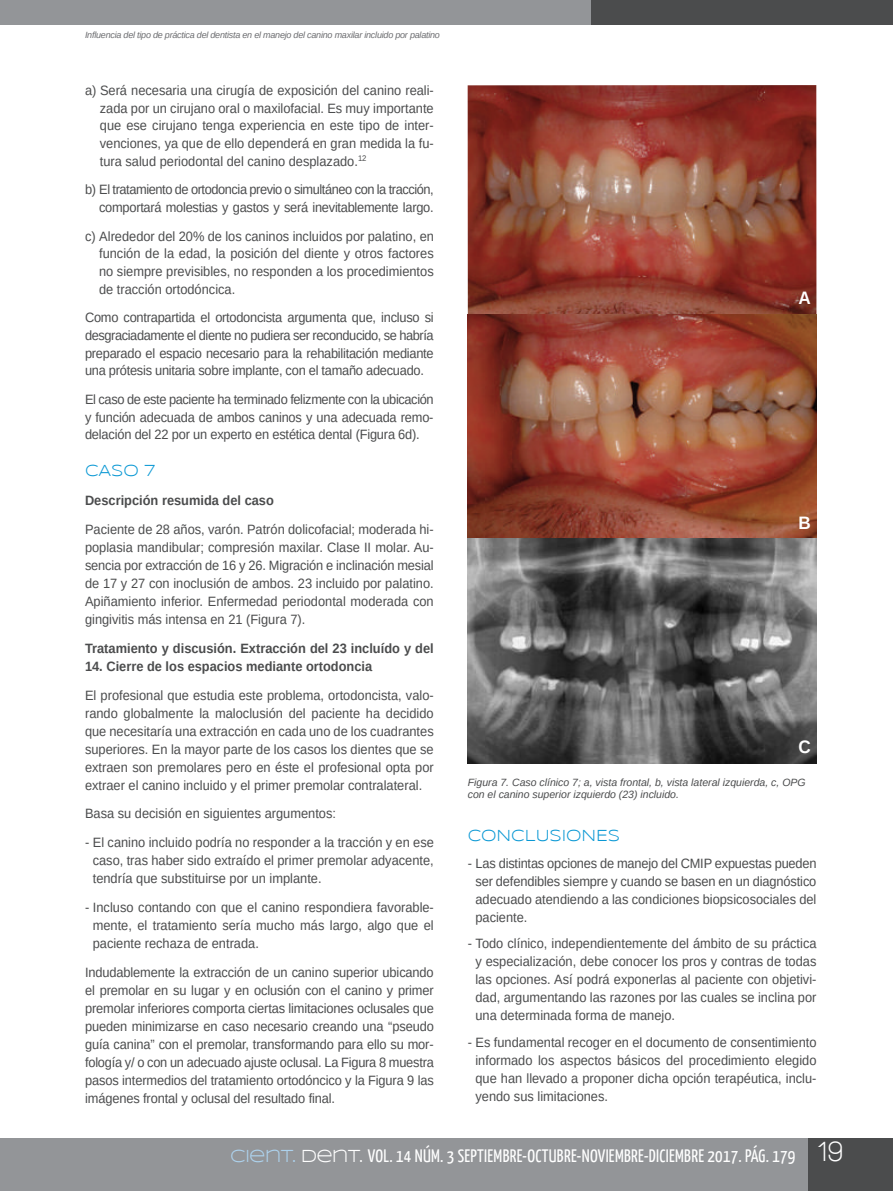
<style>
.page{position:relative;width:893px;height:1191px;background:#fff}
.page>*{position:absolute;margin:0;border:0;box-sizing:border-box;transform-origin:0 0}
.t1{font:700 30px "Walkway";color:#fff;scale:.9 1}
.t2{font:18px "Yanone Kaffeesatz";letter-spacing:.015em;color:#fff}
.t3{font:700 18px "Arimo";color:#fff;scale:.95 1}
.t4{font:16.5px "Syncopate";letter-spacing:-.005em;color:#0a98d4;scale:.95 1}
.t5{font:13.5px/18px "Arimo";color:#4b4c4d;text-align:justify;scale:.95 1}
.t6{font:700 13.5px "Arimo";color:#4b4c4d;scale:.95 1}
.t7{font:13.5px/17.7px "Arimo";letter-spacing:-.035em;color:#4b4c4d;text-align:right;scale:.95 1}
.t8{font:italic 10.5px/12.6px "Arimo";color:#4b4c4d}
.t9{font:italic 9px "Arimo";letter-spacing:-.025em;color:#6c6d70}
.s1{font-family:"Syncopate";color:#add2ed}
.s2{font-family:"Syncopate"}
</style>
<div class="page">
<div style="left:0;top:1138px;width:893px;height:53px;background:#939598"></div>
<div style="left:0;top:0;width:599px;height:25px;background:#939598"></div>
<div style="left:591px;top:0;width:302px;height:25px;background:#4b4c4d"></div>
<div style="left:808px;top:1138px;width:85px;height:53px;background:#4b4c4d"></div>
<img style="left:468px;top:85px;width:348px;height:230px">
<img style="left:468px;top:315px;width:348px;height:224px">
<img style="left:468px;top:539px;width:348px;height:224px">
<p class="t9" style="left:85px;top:30px;width:356px">influencia del tipo de práctica del dentista en el manejo del canino maxilar incluido por palatino</p>
<p class="t5" style="left:100px;top:81px;width:353px;text-indent:-15px">a) Será necesaria una cirugía de exposición del canino reali&shy;zada por un cirujano oral o maxilofacial. Es muy importante que ese cirujano tenga experiencia en este tipo de inter&shy;venciones, ya que de ello dependerá en gran medida la fu&shy;tura salud periodontal del canino desplazado.<sup>12</sup></p>
<p class="t7" style="left:85px;top:181px;width:369px">b) El tratamiento de ortodoncia previo o simultáneo con la tracción, comportará molestias y gastos y será inevitablemente largo.</p>
<p class="t5" style="left:99px;top:227px;width:354px;text-indent:-14px">c) Alrededor del 20% de los caninos incluidos por palatino, en función de la edad, la posición del diente y otros factores no siempre previsibles, no responden a los procedimientos de tracción ortodóncica.</p>
<p class="t5" style="left:85px;top:309px;width:369px">Como contrapartida el ortodoncista argumenta que, incluso si desgraciadamente el diente no pudiera ser reconducido, se habría preparado el espacio necesario para la rehabilitación mediante una prótesis unitaria sobre implante, con el tamaño adecuado.</p>
<p class="t5" style="left:85px;top:390px;width:369px">El caso de este paciente ha terminado felizmente con la ubicación y función adecuada de ambos caninos y una adecuada remo&shy;delación del 22 por un experto en estética dental (Figura 6d).</p>
<p class="t4" style="left:85px;top:463px;width:75px">CASO 7</p>
<p class="t6" style="left:85px;top:492px;width:200px">Descripción resumida del caso</p>
<p class="t5" style="left:85px;top:520px;width:369px">Paciente de 28 años, varón. Patrón dolicofacial; moderada hi&shy;poplasia mandibular; compresión maxilar. Clase II molar. Au&shy;sencia por extracción de 16 y 26. Migración e inclinación mesial de 17 y 27 con inoclusión de ambos. 23 incluido por palatino.<br>Apiñamiento inferior. Enfermedad periodontal moderada con gingivitis más intensa en 21 (Figura 7).</p>
<p class="t6" style="left:85px;top:640px;width:369px">Tratamiento y discusión. Extracción del 23 incluído y del</p>
<p class="t6" style="left:85px;top:658px;width:304px">14. Cierre de los espacios mediante ortodoncia</p>
<p class="t5" style="left:85px;top:686px;width:369px">El profesional que estudia este problema, ortodoncista, valo&shy;rando globalmente la maloclusión del paciente ha decidido que necesitaría una extracción en cada uno de los cuadrantes superiores. En la mayor parte de los casos los dientes que se extraen son premolares pero en éste el profesional opta por extraer el canino incluido y el primer premolar contralateral.</p>
<p class="t5" style="left:85px;top:804px;width:266px">Basa su decisión en siguientes argumentos:</p>
<p class="t5" style="left:93px;top:833px;width:361px;text-indent:-8px">- El canino incluido podría no responder a la tracción y en ese caso, tras haber sido extraído el primer premolar adyacente, tendría que substituirse por un implante.</p>
<p class="t5" style="left:93px;top:898px;width:361px;text-indent:-8px">- Incluso contando con que el canino respondiera favorable&shy;mente, el tratamiento sería mucho más largo, algo que el paciente rechaza de entrada.</p>
<p class="t5" style="left:85px;top:963px;width:369px">Indudablemente la extracción de un canino superior ubicando el premolar en su lugar y en oclusión con el canino y primer premolar inferiores comporta ciertas limitaciones oclusales que pueden minimizarse en caso necesario creando una “pseudo guía canina” con el premolar, transformando para ello su mor&shy;fología y/ o con un adecuado ajuste oclusal. La Figura 8 muestra pasos intermedios del tratamiento ortodóncico y la Figura 9 las imágenes frontal y oclusal del resultado final.</p>
<h2 class="t3" style="left:798px;top:288px;width:14px">A</h2>
<h2 class="t3" style="left:798px;top:512px;width:14px">B</h2>
<h2 class="t3" style="left:798px;top:737px;width:14px">C</h2>
<p class="t8" style="left:468px;top:775px;width:339px">Figura 7. caso clínico 7; a, vista frontal, b, vista lateral izquierda, c, OPG con el canino superior izquierdo (23) incluido.</p>
<p class="t4" style="left:468px;top:828px;width:162px">CONCLUSIONES</p>
<p class="t5" style="left:475px;top:854px;width:361px;text-indent:-8px">- Las distintas opciones de manejo del CMIP expuestas pueden ser defendibles siempre y cuando se basen en un diagnóstico adecuado atendiendo a las condiciones biopsicosociales del paciente.</p>
<p class="t5" style="left:475px;top:934px;width:361px;text-indent:-8px">- Todo clínico, independientemente del ámbito de su práctica y especialización, debe conocer los pros y contras de todas las opciones. Así podrá exponerlas al paciente con objetivi&shy;dad, argumentando las razones por las cuales se inclina por una determinada forma de manejo.</p>
<p class="t5" style="left:475px;top:1033px;width:361px;text-indent:-8px">- Es fundamental recoger en el documento de consentimiento informado los aspectos básicos del procedimiento elegido que han llevado a proponer dicha opción terapéutica, inclu&shy;yendo sus limitaciones.</p>
<h2 class="t2" style="left:230px;top:1144px;width:567px"><span class="s1">CIENT.</span> <span class="s2">DENT.</span> VOL. 14 NÚM. 3 SEPTIEMBRE-OCTUBRE-NOVIEMBRE-DICIEMBRE 2017. PÁG. 179</h2>
<h1 class="t1" style="left:816px;top:1134px;width:31px">19</h1>
</div>
